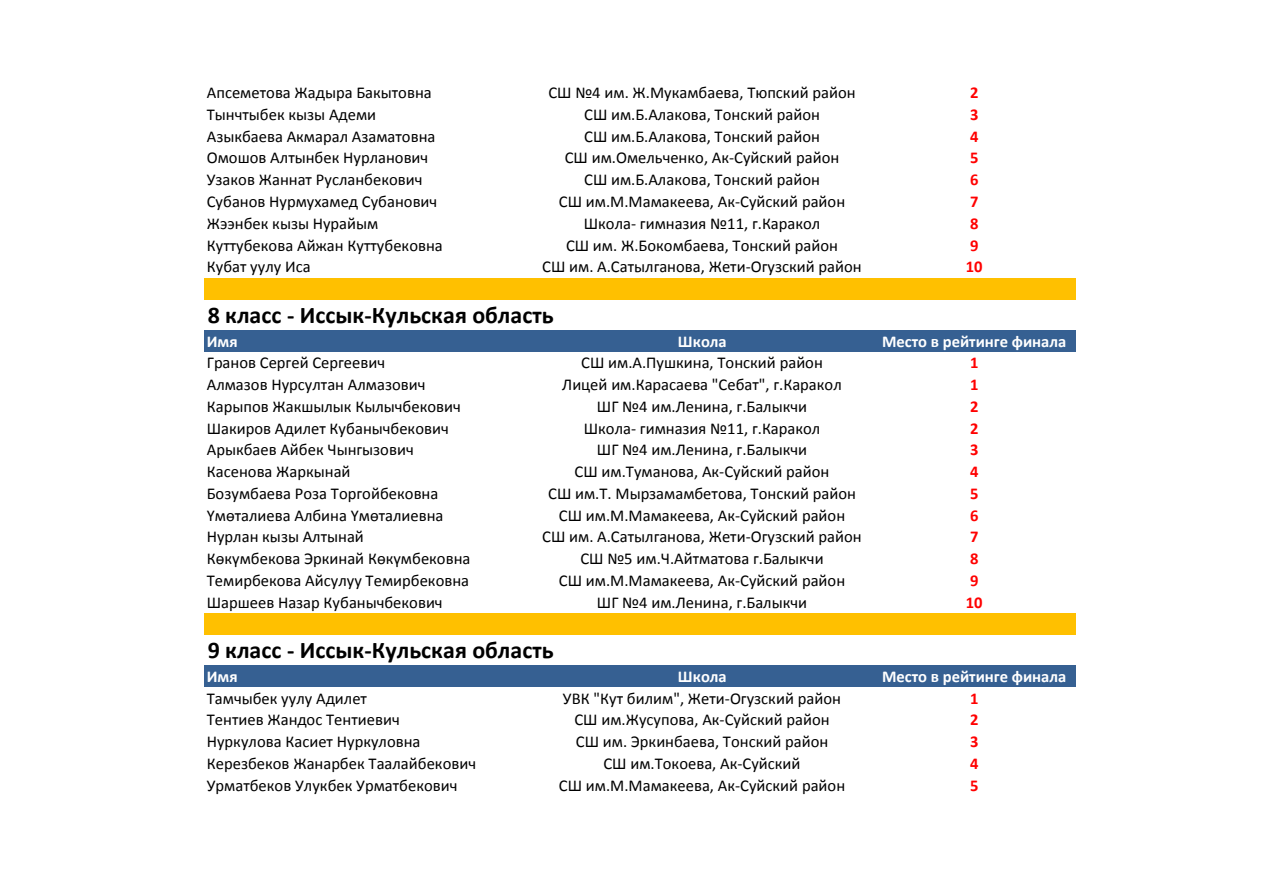
<style>
.page{position:relative;width:1263px;height:893px;background:#fff}
.page>*{position:absolute;margin:0;border:0;box-sizing:border-box;transform-origin:0 0}
.t1{font:700 24px "Calibri";color:#000}
.t2{font:16.5px "Calibri";color:#000}
.t3{font:700 16.5px "Calibri";color:#fff}
.t4{font:700 16.5px "Calibri";color:#f00}
</style>
<div class="page">
<div style="left:205px;top:278px;width:871px;height:22px;background:#ffc000"></div>
<div style="left:205px;top:330px;width:871px;height:22px;background:#366092"></div>
<div style="left:205px;top:613px;width:871px;height:22px;background:#ffc000"></div>
<div style="left:205px;top:665px;width:871px;height:22px;background:#366092"></div>
<p class="t2" style="left:207px;top:82px;width:226px">Апсеметова Жадыра Бакытовна</p>
<p class="t2" style="left:548px;top:82px;width:309px">СШ №4 им. Ж.Мукамбаева, Тюпский район</p>
<p class="t4" style="left:970px;top:82px;width:10px">2</p>
<p class="t2" style="left:207px;top:104px;width:171px">Тынчтыбек кызы Адеми</p>
<p class="t2" style="left:584px;top:104px;width:237px">СШ им.Б.Алакова, Тонский район</p>
<p class="t4" style="left:970px;top:104px;width:10px">3</p>
<p class="t2" style="left:207px;top:126px;width:230px">Азыкбаева Акмарал Азаматовна</p>
<p class="t2" style="left:584px;top:126px;width:237px">СШ им.Б.Алакова, Тонский район</p>
<p class="t4" style="left:970px;top:126px;width:10px">4</p>
<p class="t2" style="left:207px;top:148px;width:223px">Омошов Алтынбек Нурланович</p>
<p class="t2" style="left:565px;top:148px;width:276px">СШ им.Омельченко, Ак-Суйский район</p>
<p class="t4" style="left:970px;top:147px;width:10px">5</p>
<p class="t2" style="left:207px;top:169px;width:217px">Узаков Жаннат Русланбекович</p>
<p class="t2" style="left:584px;top:169px;width:237px">СШ им.Б.Алакова, Тонский район</p>
<p class="t4" style="left:970px;top:169px;width:10px">6</p>
<p class="t2" style="left:207px;top:191px;width:232px">Субанов Нурмухамед Субанович</p>
<p class="t2" style="left:559px;top:191px;width:288px">СШ им.М.Мамакеева, Ак-Суйский район</p>
<p class="t4" style="left:970px;top:191px;width:10px">7</p>
<p class="t2" style="left:207px;top:213px;width:173px">Жээнбек кызы Нурайым</p>
<p class="t2" style="left:584px;top:213px;width:238px">Школа- гимназия №11, г.Каракол</p>
<p class="t4" style="left:970px;top:213px;width:10px">8</p>
<p class="t2" style="left:207px;top:235px;width:237px">Куттубекова Айжан Куттубековна</p>
<p class="t2" style="left:566px;top:235px;width:274px">СШ им. Ж.Бокомбаева, Тонский район</p>
<p class="t4" style="left:970px;top:235px;width:10px">9</p>
<p class="t2" style="left:207px;top:256px;width:105px">Кубат уулу Иса</p>
<p class="t2" style="left:542px;top:256px;width:321px">СШ им. А.Сатылганова, Жети-Огузский район</p>
<p class="t4" style="left:966px;top:256px;width:18px">10</p>
<h1 class="t1" style="left:208px;top:300px;width:347px">8 класс - Иссык-Кульская область</h1>
<p class="t3" style="left:207px;top:331px;width:32px">Имя</p>
<p class="t3" style="left:678px;top:331px;width:50px">Школа</p>
<p class="t3" style="left:882px;top:331px;width:186px">Место в рейтинге финала</p>
<p class="t2" style="left:207px;top:352px;width:180px">Гранов Сергей Сергеевич</p>
<p class="t2" style="left:581px;top:352px;width:243px">СШ им.А.Пушкина, Тонский район</p>
<p class="t4" style="left:970px;top:352px;width:10px">1</p>
<p class="t2" style="left:207px;top:374px;width:220px">Алмазов Нурсултан Алмазович</p>
<p class="t2" style="left:562px;top:374px;width:281px">Лицей им.Карасаева "Себат", г.Каракол</p>
<p class="t4" style="left:970px;top:374px;width:10px">1</p>
<p class="t2" style="left:207px;top:396px;width:256px">Карыпов Жакшылык Кылычбекович</p>
<p class="t2" style="left:597px;top:396px;width:212px">ШГ №4 им.Ленина, г.Балыкчи</p>
<p class="t4" style="left:970px;top:396px;width:10px">2</p>
<p class="t2" style="left:207px;top:418px;width:243px">Шакиров Адилет Кубанычбекович</p>
<p class="t2" style="left:584px;top:418px;width:238px">Школа- гимназия №11, г.Каракол</p>
<p class="t4" style="left:970px;top:417px;width:10px">2</p>
<p class="t2" style="left:207px;top:439px;width:208px">Арыкбаев Айбек Чынгызович</p>
<p class="t2" style="left:597px;top:439px;width:212px">ШГ №4 им.Ленина, г.Балыкчи</p>
<p class="t4" style="left:970px;top:439px;width:10px">3</p>
<p class="t2" style="left:207px;top:461px;width:145px">Касенова Жаркынай</p>
<p class="t2" style="left:575px;top:461px;width:256px">СШ им.Туманова, Ак-Суйский район</p>
<p class="t4" style="left:970px;top:461px;width:10px">4</p>
<p class="t2" style="left:207px;top:483px;width:233px">Бозумбаева Роза Торгойбековна</p>
<p class="t2" style="left:548px;top:483px;width:309px">СШ им.Т. Мырзамамбетова, Тонский район</p>
<p class="t4" style="left:970px;top:483px;width:10px">5</p>
<p class="t2" style="left:207px;top:505px;width:238px">Үмөталиева Албина Үмөталиевна</p>
<p class="t2" style="left:559px;top:505px;width:288px">СШ им.М.Мамакеева, Ак-Суйский район</p>
<p class="t4" style="left:970px;top:505px;width:10px">6</p>
<p class="t2" style="left:207px;top:527px;width:159px">Нурлан кызы Алтынай</p>
<p class="t2" style="left:542px;top:527px;width:321px">СШ им. А.Сатылганова, Жети-Огузский район</p>
<p class="t4" style="left:970px;top:526px;width:10px">7</p>
<p class="t2" style="left:207px;top:548px;width:265px">Көкүмбекова Эркинай Көкүмбековна</p>
<p class="t2" style="left:580px;top:548px;width:245px">СШ №5 им.Ч.Айтматова г.Балыкчи</p>
<p class="t4" style="left:970px;top:548px;width:10px">8</p>
<p class="t2" style="left:207px;top:570px;width:264px">Темирбекова Айсулуу Темирбековна</p>
<p class="t2" style="left:559px;top:570px;width:288px">СШ им.М.Мамакеева, Ак-Суйский район</p>
<p class="t4" style="left:970px;top:570px;width:10px">9</p>
<p class="t2" style="left:207px;top:592px;width:237px">Шаршеев Назар Кубанычбекович</p>
<p class="t2" style="left:597px;top:592px;width:212px">ШГ №4 им.Ленина, г.Балыкчи</p>
<p class="t4" style="left:966px;top:592px;width:18px">10</p>
<h1 class="t1" style="left:208px;top:635px;width:347px">9 класс - Иссык-Кульская область</h1>
<p class="t3" style="left:207px;top:666px;width:32px">Имя</p>
<p class="t3" style="left:678px;top:666px;width:50px">Школа</p>
<p class="t3" style="left:882px;top:666px;width:186px">Место в рейтинге финала</p>
<p class="t2" style="left:207px;top:688px;width:162px">Тамчыбек уулу Адилет</p>
<p class="t2" style="left:563px;top:688px;width:280px">УВК "Кут билим", Жети-Огузский район</p>
<p class="t4" style="left:970px;top:688px;width:10px">1</p>
<p class="t2" style="left:207px;top:709px;width:195px">Тентиев Жандос Тентиевич</p>
<p class="t2" style="left:574px;top:709px;width:257px">СШ им.Жусупова, Ак-Суйский район</p>
<p class="t4" style="left:970px;top:709px;width:10px">2</p>
<p class="t2" style="left:207px;top:731px;width:215px">Нуркулова Касиет Нуркуловна</p>
<p class="t2" style="left:576px;top:731px;width:254px">СШ им. Эркинбаева, Тонский район</p>
<p class="t4" style="left:970px;top:731px;width:10px">3</p>
<p class="t2" style="left:207px;top:753px;width:271px">Керезбеков Жанарбек Таалайбекович</p>
<p class="t2" style="left:603px;top:753px;width:199px">СШ им.Токоева, Ак-Суйский</p>
<p class="t4" style="left:970px;top:753px;width:10px">4</p>
<p class="t2" style="left:207px;top:775px;width:252px">Урматбеков Улукбек Урматбекович</p>
<p class="t2" style="left:559px;top:775px;width:288px">СШ им.М.Мамакеева, Ак-Суйский район</p>
<p class="t4" style="left:970px;top:775px;width:10px">5</p>
</div>
